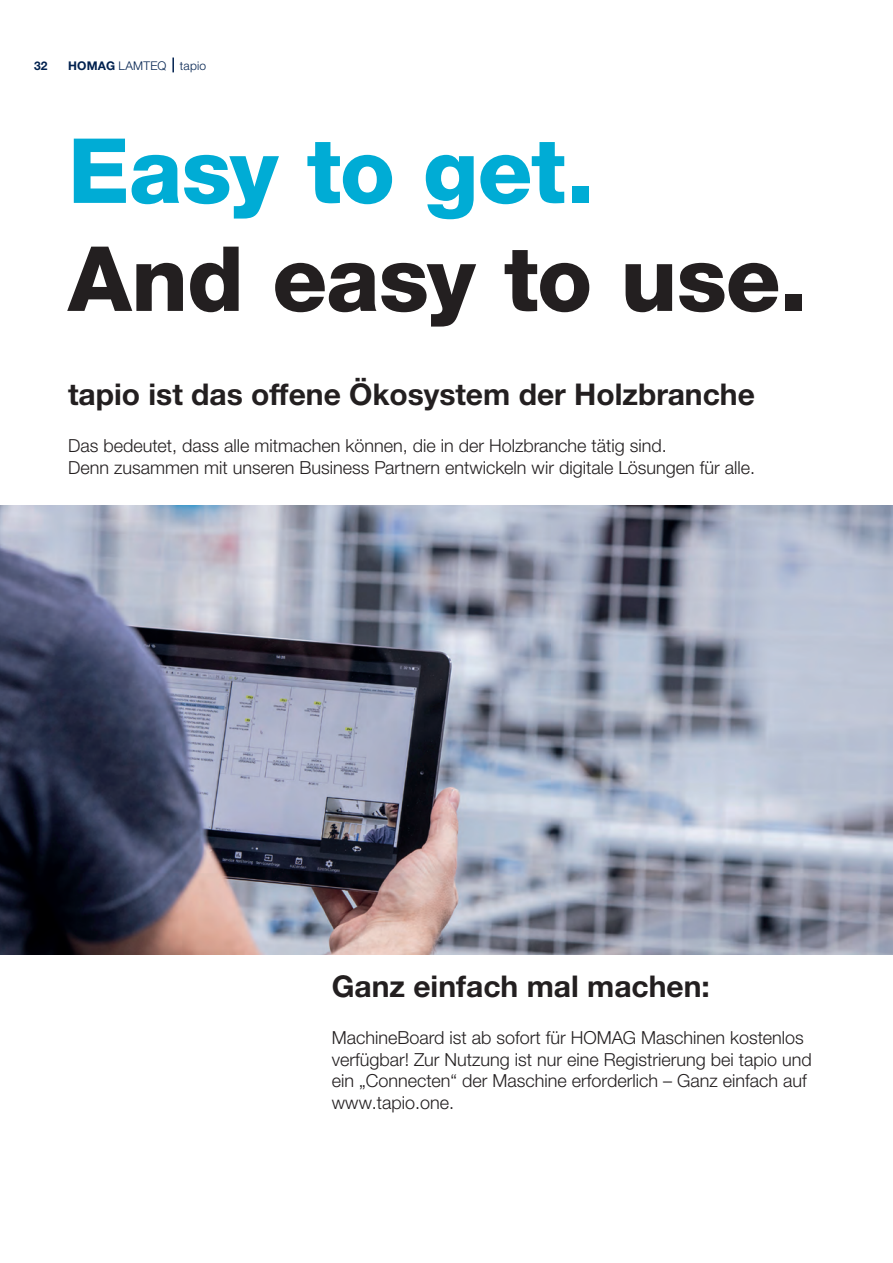
<style>
.page{position:relative;width:893px;height:1263px;background:#fff}
.page>*{position:absolute;margin:0;border:0;box-sizing:border-box;transform-origin:0 0}
.t1{font:800 90px "Helvetica Neue LTW1 G";letter-spacing:-.01em;color:#231f20}
.t2{font:800 90px "Helvetica Neue LTW1 G";letter-spacing:-.015em;color:#00acd5}
.t3{font:700 30px "Helvetica Neue LTW1 G";color:#231f20}
.t4{font:300 18px/21.6px "Helvetica Neue LTW1 G";color:#231f20}
.t5{font:300 12px "Helvetica Neue LTW1 G";letter-spacing:.015em;color:#00214f}
.t6{font:700 12px "Helvetica Neue LTW1 G";color:#00214f}
.s1{font-weight:700}
</style>
<div class="page">
<img style="left:0;top:506px;width:893px;height:449px">
<svg style="left:172px;top:58px;width:2px;height:14px"></svg>
<p class="t6" style="left:34px;top:58px;width:15px">32</p>
<p class="t5" style="left:68px;top:58px;width:140px"><span class="s1">HOMAG</span> LAMTEQ tapio</p>
<h1 class="t2" style="left:68px;top:117px;width:528px">Easy to get.</h1>
<h1 class="t1" style="left:68px;top:225px;width:741px">And easy to use.</h1>
<h2 class="t3" style="left:68px;top:376px;width:688px">tapio ist das offene Ökosystem der Holzbranche</h2>
<p class="t4" style="left:68px;top:435px;width:688px">Das bedeutet, dass alle mitmachen können, die in der Holzbranche tätig sind.<br>Denn zusammen mit unseren Business Partnern entwickeln wir digitale Lösungen für alle.</p>
<h2 class="t3" style="left:332px;top:967px;width:380px">Ganz einfach mal machen:</h2>
<p class="t4" style="left:332px;top:1027px;width:482px">MachineBoard ist ab sofort für HOMAG Maschinen kostenlos verfügbar! Zur Nutzung ist nur eine Registrierung bei tapio und ein „Connecten“ der Maschine erforderlich – Ganz einfach auf www.tapio.one.</p>
</div>
